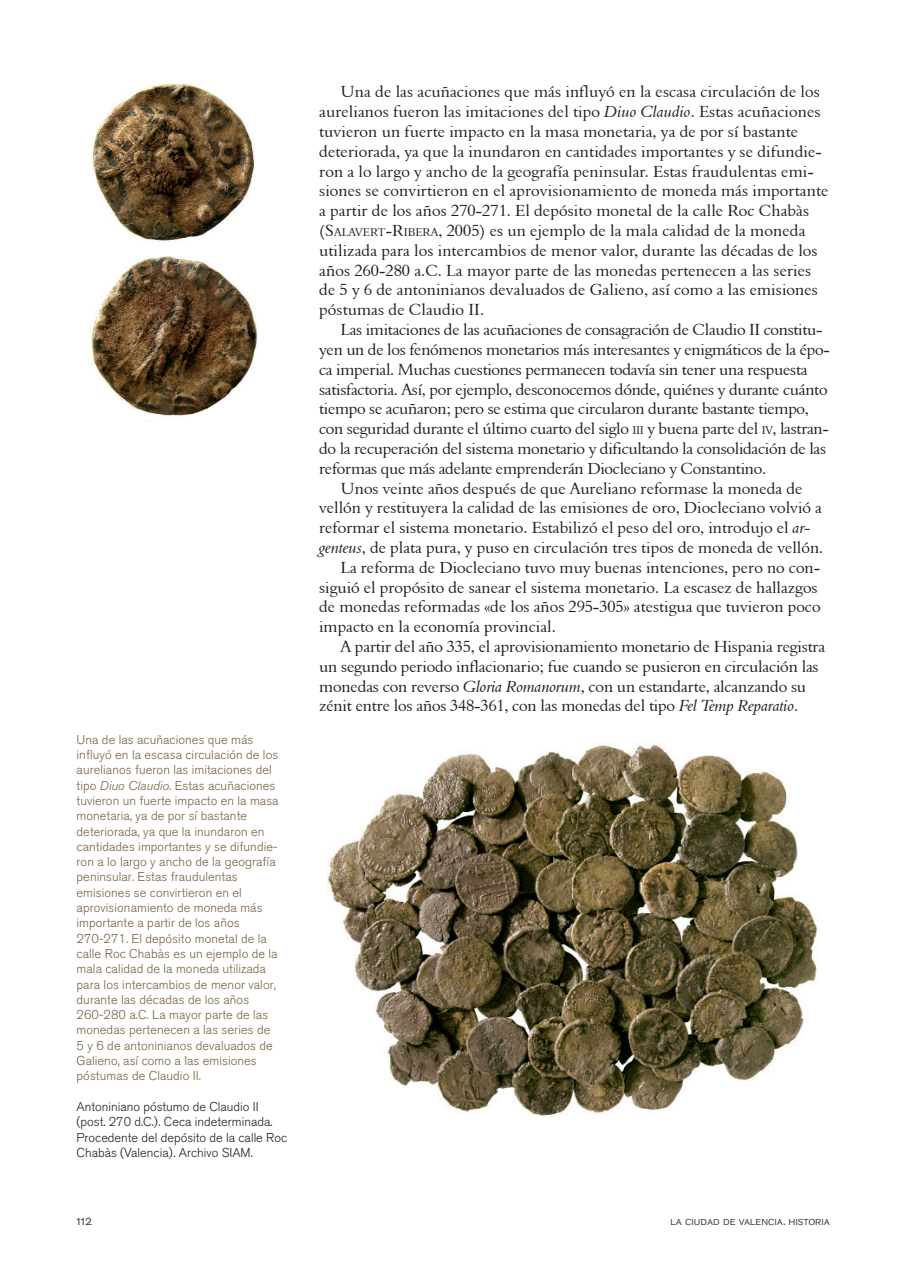
<style>
.page{position:relative;width:915px;height:1276px;background:#fff}
.page>*{position:absolute;margin:0;border:0;box-sizing:border-box;transform-origin:0 0}
.TEXTO{font:16.5px/19.8px "Aldine 401 BT Roman A";color:#231f20}
.TEXTO-2{font:16.5px/19.8px "Aldine 401 BT Roman A";letter-spacing:-.02em;color:#231f20}
.t1{font:13.5px "Akzidenz Grotesk BQ Light SC";color:#231f20}
.DESTACADOS{font:300 12.75px/15.3px "Akzidenz Grotesk BQ";letter-spacing:.005em;color:#766340}
.DESTACADOS-2{font:300 12.75px/15.3px "Akzidenz Grotesk BQ";color:#231f20}
.t2{font:12px "Akzidenz Grotesk BQ Light SC";color:#231f20}
.s1{font-style:italic}
.s2{font-family:"Aldine 401 BT Italic A"}
.s3{font-style:inherit}
.s4{font-size:11.55px}
</style>
<div class="page">
<img style="left:92px;top:84px;width:162px;height:157px">
<img style="left:91px;top:256px;width:167px;height:160px">
<img style="left:327px;top:744px;width:491px;height:372px">
<p class="DESTACADOS" style="left:77px;top:732px;width:203px">Una de las acuñaciones que más influyó en la escasa circulación de los aurelianos fueron las imitaciones del tipo <span class="s1">Diuo Claudio</span>. Estas acuñaciones tuvieron un fuerte impacto en la masa monetaria, ya de por sí bastante deteriorada, ya que la inundaron en cantidades importantes y se difundie&shy;ron a lo largo y ancho de la geografía peninsular. Estas fraudulentas emisiones se convirtieron en el aprovisionamiento de moneda más importante a partir de los años 270-271. El depósito monetal de la calle Roc Chabàs es un ejemplo de la mala calidad de la moneda utilizada para los intercambios de menor valor, durante las décadas de los años 260-280 a.C. La mayor parte de las monedas pertenecen a las series de 5 y 6 de antoninianos devaluados de Galieno, así como a las emisiones póstumas de Claudio II.</p>
<p class="DESTACADOS-2" style="left:77px;top:1099px;width:212px">Antoniniano póstumo de Claudio II (post. 270 d.C.). Ceca indeterminada.<br>Procedente del depósito de la calle Roc Chabàs (Valencia). Archivo SIAM.</p>
<p class="TEXTO" style="left:319px;top:82px;width:510px;text-indent:21px">Una de las acuñaciones que más influyó en la escasa circulación de los aurelianos fueron las imitaciones del tipo <span class="s2">Diuo Claudio</span>. Estas acuñaciones tuvieron un fuerte impacto en la masa monetaria, ya de por sí bastante deteriorada, ya que la inundaron en cantidades importantes y se difundie&shy;ron a lo largo y ancho de la geografía peninsular. Estas fraudulentas emi&shy;siones se convirtieron en el aprovisionamiento de moneda más importante a partir de los años 270-271. El depósito monetal de la calle Roc Chabàs (<span class="s3">S</span><span class="s4">ALAVERT</span><span class="s3">-R</span><span class="s4">IBERA</span>, 2005) es un ejemplo de la mala calidad de la moneda utilizada para los intercambios de menor valor, durante las décadas de los años 260-280 a.C. La mayor parte de las monedas pertenecen a las series de 5 y 6 de antoninianos devaluados de Galieno, así como a las emisiones póstumas de Claudio II.</p>
<p class="TEXTO-2" style="left:319px;top:319px;width:512px;text-indent:21px">Las imitaciones de las acuñaciones de consagración de Claudio II constitu&shy;yen un de los fenómenos monetarios más interesantes y enigmáticos de la épo&shy;ca imperial. Muchas cuestiones permanecen todavía sin tener una respuesta satisfactoria. Así, por ejemplo, desconocemos dónde, quiénes y durante cuánto tiempo se acuñaron; pero se estima que circularon durante bastante tiempo, con seguridad durante el último cuarto del siglo <span class="s4">III</span> y buena parte del <span class="s4">IV</span>, lastran&shy;do la recuperación del sistema monetario y dificultando la consolidación de las reformas que más adelante emprenderán Diocleciano y Constantino.</p>
<p class="TEXTO" style="left:319px;top:478px;width:505px;text-indent:21px">Unos veinte años después de que Aureliano reformase la moneda de vellón y restituyera la calidad de las emisiones de oro, Diocleciano volvió a reformar el sistema monetario. Estabilizó el peso del oro, introdujo el <span class="s2">ar&shy;genteus</span>, de plata pura, y puso en circulación tres tipos de moneda de vellón.</p>
<p class="TEXTO" style="left:319px;top:557px;width:502px;text-indent:21px">La reforma de Diocleciano tuvo muy buenas intenciones, pero no con&shy;siguió el propósito de sanear el sistema monetario. La escasez de hallazgos de monedas reformadas «de los años 295-305» atestigua que tuvieron poco impacto en la economía provincial.</p>
<p class="TEXTO" style="left:319px;top:636px;width:507px;text-indent:21px">A partir del año 335, el aprovisionamiento monetario de Hispania registra un segundo periodo inflacionario; fue cuando se pusieron en circulación las monedas con reverso <span class="s2">Gloria Romanorum</span>, con un estandarte, alcanzando su zénit entre los años 348-361, con las monedas del tipo <span class="s2">Fel Temp Reparatio</span>.</p>
<p class="t1" style="left:77px;top:1212px;width:17px">112</p>
<p class="t2" style="left:670px;top:1213px;width:161px">la ciudad de valencia. historia</p>
</div>
